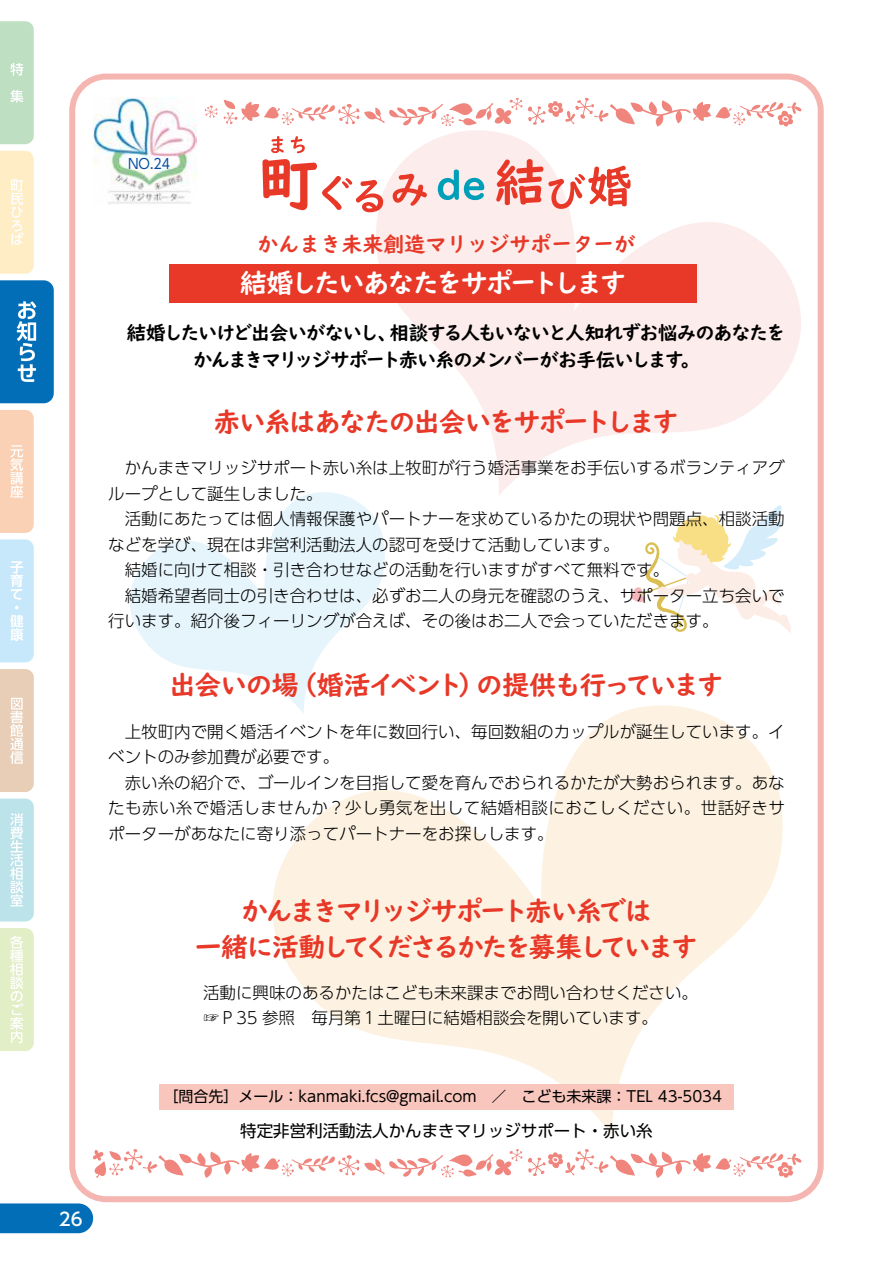
<style>
.page{position:relative;width:893px;height:1263px;background:#fff}
.page>*{position:absolute;margin:0;border:0;box-sizing:border-box;transform-origin:0 0}
.t1{font:27px "UD Digi Kyokasho N B";letter-spacing:-.095em;color:#e83828}
.t2{font:27px/36px "UD Digi Kyokasho N B";letter-spacing:-.115em;color:#e83828;text-align:center}
.t3{font:27px "UD Digi Kyokasho N B";letter-spacing:-.115em;color:#fff}
.t4{font:21px "UD Digi Kyokasho N B";color:#e83828}
.t5{font:19.5px/27px "UD Digi Kyokasho N B";letter-spacing:-.08em;color:#000;text-align:center}
.t6{font:500 18px "UD Shin Go Pr 6 N";color:#fff}
.t7{font:300 16.5px/25.5px "UD Shin Go Pr 6";color:#000}
.t8{font:16.5px "UD Shin Go Pr 6";color:#000}
.t9{font:15px "UD Shin Go Pr 6";color:#000}
.t10{font:13.95px "UD Shin Go Pr 6";color:#004ea2;scale:.9 1}
</style>
<div class="page">
<svg style="left:130px;top:492px;width:255px;height:213px;fill:#e6f5fc"></svg>
<svg style="left:376px;top:130px;width:425px;height:366px;fill:#fceceb"></svg>
<svg style="left:272px;top:705px;width:511px;height:428px;fill:#fdf2e1"></svg>
<svg style="left:262px;top:159px;width:121px;height:53px"></svg>
<svg style="left:393px;top:174px;width:34px;height:32px"></svg>
<svg style="left:438px;top:169px;width:46px;height:31px"></svg>
<svg style="left:496px;top:159px;width:134px;height:50px"></svg>
<svg style="left:271px;top:136px;width:13px;height:17px"></svg>
<svg style="left:291px;top:136px;width:14px;height:17px"></svg>
<img style="left:93px;top:98px;width:103px;height:106px">
<svg style="left:205px;top:97px;width:597px;height:30px"></svg>
<svg style="left:93px;top:1149px;width:709px;height:29px"></svg>
<div style="left:69px;top:74px;width:755px;height:1128px;border:6px solid #ef857d;border-radius:34px"></div>
<div style="left:170px;top:265px;width:527px;height:38px;background:#e83828"></div>
<div style="left:159px;top:1084px;width:574px;height:26px;background:#f8c6bd"></div>
<svg style="left:631px;top:505px;width:160px;height:128px"></svg>
<div style="left:0;top:1203px;width:93px;height:30px;background:#036eb8"></div>
<svg style="left:0;top:151px;width:34px;height:123px;background:#feeeca"></svg>
<svg style="left:0;top:21px;width:34px;height:123px;background:#c1e0c5"></svg>
<svg style="left:0;top:410px;width:34px;height:123px;background:#fad5ba"></svg>
<svg style="left:0;top:669px;width:34px;height:123px;background:#ead3bf"></svg>
<svg style="left:0;top:798px;width:34px;height:123px;background:#c5e6ed"></svg>
<svg style="left:0;top:928px;width:34px;height:123px;background:#e6f0cd"></svg>
<svg style="left:0;top:539px;width:34px;height:123px;background:#cdeafa"></svg>
<svg style="left:0;top:280px;width:54px;height:123px;background:#1f7ebf"></svg>
<p class="t10" style="left:128px;top:152px;width:48px">NO.24</p>
<p class="t4" style="left:257px;top:232px;width:380px">かんまき未来創造マリッジサポーターが</p>
<h1 class="t3" style="left:240px;top:267px;width:388px">結婚したいあなたをサポートします</h1>
<p class="t5" style="left:107px;top:319px;width:679px">　結婚したいけど出会いがないし、相談する人もいないと人知れずお悩みのあなたをかんまきマリッジサポート赤い糸のメンバーがお手伝いします。</p>
<h1 class="t1" style="left:214px;top:406px;width:467px">赤い糸はあなたの出会いをサポートします</h1>
<p class="t7" style="left:108px;top:454px;width:678px">　かんまきマリッジサポート赤い糸は上牧町が行う婚活事業をお手伝いするボランティアグループとして誕生しました。<br>　活動にあたっては個人情報保護やパートナーを求めているかたの現状や問題点、相談活動などを学び、現在は非営利活動法人の認可を受けて活動しています。<br>　結婚に向けて相談・引き合わせなどの活動を行いますがすべて無料です。<br>　結婚希望者同士の引き合わせは、必ずお二人の身元を確認のうえ、サポーター立ち会いで行います。紹介後フィーリングが合えば、その後はお二人で会っていただきます。</p>
<h1 class="t1" style="left:169px;top:669px;width:556px">出会いの場（婚活イベント）の提供も行っています</h1>
<p class="t7" style="left:108px;top:718px;width:678px">　上牧町内で開く婚活イベントを年に数回行い、毎回数組のカップルが誕生しています。イベントのみ参加費が必要です。<br>　赤い糸の紹介で、ゴールインを目指して愛を育んでおられるかたが大勢おられます。あなたも赤い糸で婚活しませんか？少し勇気を出して結婚相談におこしください。世話好きサポーターがあなたに寄り添ってパートナーをお探しします。</p>
<h1 class="t2" style="left:195px;top:893px;width:505px">かんまきマリッジサポート赤い糸では<br>一緒に活動してくださるかたを募集しています</h1>
<p class="t7" style="left:203px;top:979px;width:496px">活動に興味のあるかたはこども未来課までお問い合わせください。☞Ｐ35 参照　毎月第１土曜日に結婚相談会を開いています。</p>
<p class="t9" style="left:163px;top:1084px;width:560px">［問合先］メール：kanmaki.fcs@gmail.com　／　こども未来課：TEL 43-5034</p>
<p class="t8" style="left:240px;top:1117px;width:414px">特定非営利活動法人かんまきマリッジサポート・赤い糸</p>
<p class="t6" style="left:59px;top:1204px;width:25px">26</p>
</div>
